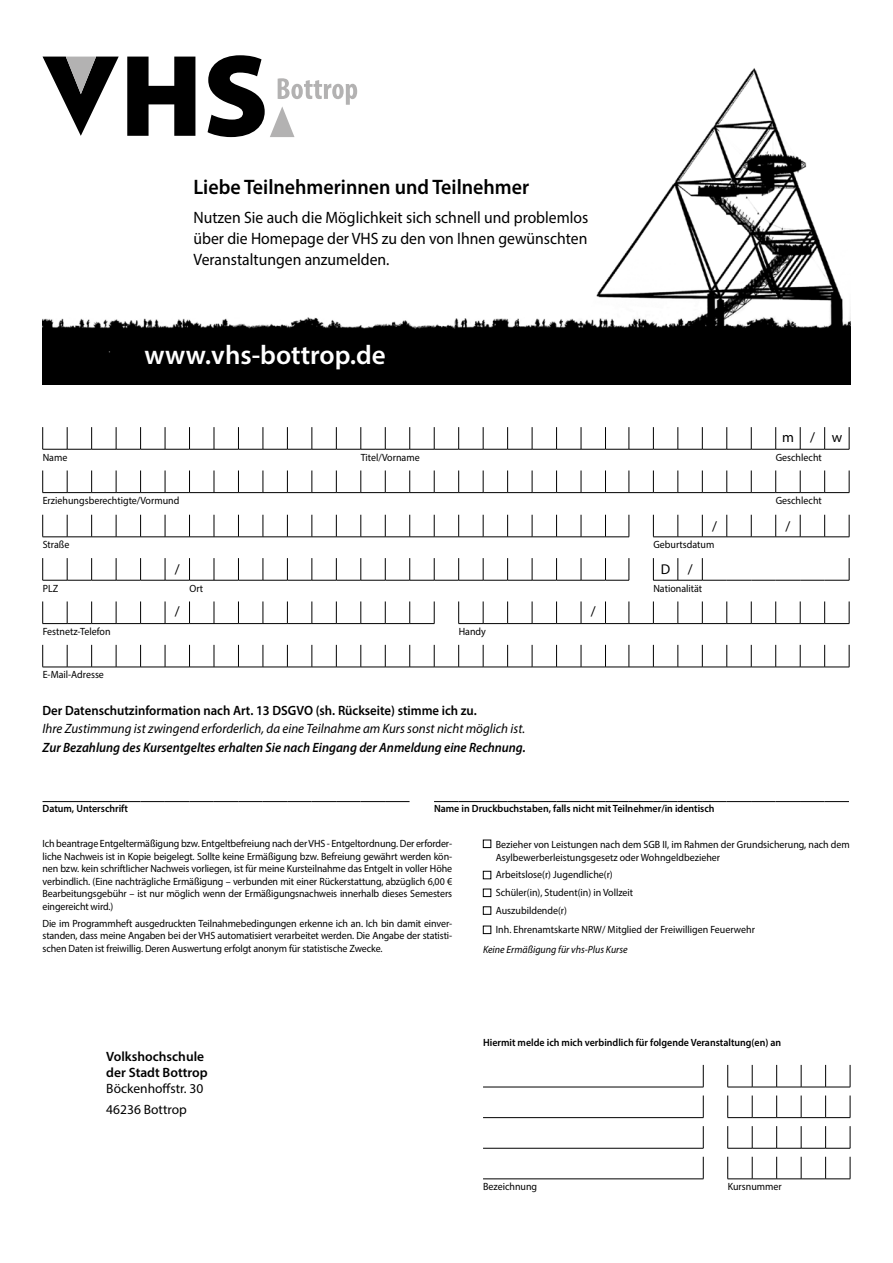
<style>
.page{position:relative;width:893px;height:1263px;background:#fff}
.page>*{position:absolute;margin:0;border:0;box-sizing:border-box;transform-origin:0 0}
.t1{font:600 27px "Myriad Pro";color:#fff}
.t2{font:600 21px "Myriad Pro";color:#000;scale:.95 1}
.t3{font:16.5px/21px "Myriad Pro";color:#000;text-align:justify;scale:.95 1}
.t4{font:14.25px "Myriad Pro";color:#000}
.t5{font:italic 13.5px "Myriad Pro";color:#000;scale:.96 1}
.t6{font:italic 600 13.5px "Myriad Pro";color:#000;scale:.95 1}
.t7{font:600 13.5px "Myriad Pro";color:#000;scale:.95 1}
.t8{font:600 13.5px/16.2px "Myriad Pro";color:#000}
.t9{font:13.5px/21.3px "Myriad Pro";color:#000}
.t10{font:10.5px/12.6px "Myriad Pro";color:#000;text-align:justify;scale:.95 1}
.t11{font:600 10.5px "Myriad Pro";color:#000;scale:.95 1}
.t12{font:italic 10.5px "Myriad Pro";color:#000;scale:.95 1}
</style>
<div class="page">
<svg style="left:42px;top:427px;width:808px;height:23px"></svg>
<svg style="left:42px;top:470px;width:808px;height:23px"></svg>
<svg style="left:42px;top:515px;width:588px;height:23px"></svg>
<svg style="left:653px;top:515px;width:197px;height:23px"></svg>
<svg style="left:458px;top:601px;width:392px;height:23px"></svg>
<svg style="left:42px;top:645px;width:808px;height:23px"></svg>
<svg style="left:42px;top:558px;width:588px;height:23px"></svg>
<svg style="left:653px;top:558px;width:197px;height:23px"></svg>
<svg style="left:42px;top:601px;width:393px;height:23px"></svg>
<img style="left:43px;top:68px;width:807px;height:316px">
<svg style="left:43px;top:801px;width:367px;height:1px"></svg>
<svg style="left:434px;top:801px;width:415px;height:1px"></svg>
<svg style="left:703px;top:1065px;width:1px;height:22px"></svg>
<hr style="left:483px;top:1087px;width:220px;height:1px;background:#000">
<svg style="left:727px;top:1065px;width:124px;height:23px"></svg>
<svg style="left:703px;top:1095px;width:1px;height:22px"></svg>
<hr style="left:483px;top:1117px;width:220px;height:1px;background:#000">
<svg style="left:727px;top:1095px;width:124px;height:23px"></svg>
<svg style="left:703px;top:1126px;width:1px;height:22px"></svg>
<hr style="left:483px;top:1148px;width:220px;height:1px;background:#000">
<svg style="left:727px;top:1126px;width:124px;height:23px"></svg>
<svg style="left:703px;top:1157px;width:1px;height:22px"></svg>
<hr style="left:483px;top:1178px;width:220px;height:1px;background:#000">
<svg style="left:727px;top:1157px;width:124px;height:22px"></svg>
<div style="left:483px;top:840px;width:8px;height:8px;border:1px solid #000"></div>
<div style="left:483px;top:871px;width:8px;height:8px;border:1px solid #000"></div>
<div style="left:483px;top:889px;width:8px;height:8px;border:1px solid #000"></div>
<div style="left:483px;top:906px;width:8px;height:8px;border:1px solid #000"></div>
<div style="left:483px;top:926px;width:8px;height:8px;border:1px solid #000"></div>
<svg style="left:43px;top:55px;width:314px;height:82px"></svg>
<h2 class="t2" style="left:193px;top:173px;width:355px">Liebe Teilnehmerinnen und Teilnehmer</h2>
<h3 class="t3" style="left:193px;top:207px;width:417px">Nutzen Sie auch die Möglichkeit sich schnell und problemlos über die Homepage der VHS zu den von Ihnen gewünschten Veranstaltungen anzumelden.</h3>
<h1 class="t1" style="left:145px;top:338px;width:243px">www.vhs-bottrop.de</h1>
<h3 class="t4" style="left:782px;top:428px;width:62px">m/w</h3>
<p class="t10" style="left:43px;top:450px;width:27px">Name</p>
<p class="t10" style="left:361px;top:450px;width:63px">Titel/Vorname</p>
<p class="t10" style="left:776px;top:450px;width:50px">Geschlecht</p>
<p class="t10" style="left:43px;top:494px;width:145px">Erziehungsberechtigte/Vormund</p>
<p class="t10" style="left:776px;top:494px;width:50px">Geschlecht</p>
<h3 class="t4" style="left:712px;top:518px;width:6px">/</h3>
<h3 class="t4" style="left:785px;top:518px;width:6px">/</h3>
<p class="t10" style="left:43px;top:538px;width:30px">Straße</p>
<p class="t10" style="left:653px;top:538px;width:66px">Geburtsdatum</p>
<h3 class="t4" style="left:175px;top:560px;width:6px">/</h3>
<h3 class="t4" style="left:661px;top:560px;width:33px">D /</h3>
<p class="t10" style="left:43px;top:581px;width:18px">PLZ</p>
<p class="t10" style="left:190px;top:581px;width:16px">Ort</p>
<p class="t10" style="left:653px;top:581px;width:53px">Nationalität</p>
<h3 class="t4" style="left:175px;top:603px;width:6px">/</h3>
<h3 class="t4" style="left:591px;top:603px;width:6px">/</h3>
<p class="t10" style="left:43px;top:625px;width:73px">Festnetz-Telefon</p>
<p class="t10" style="left:459px;top:625px;width:30px">Handy</p>
<p class="t10" style="left:43px;top:668px;width:66px">E-Mail-Adresse</p>
<p class="t7" style="left:43px;top:702px;width:459px">Der Datenschutzinformation nach Art. 13 DSGVO (sh. Rückseite) stimme ich zu.</p>
<p class="t5" style="left:43px;top:720px;width:504px">Ihre Zustimmung ist zwingend erforderlich, da eine Teilnahme am Kurs sonst nicht möglich ist.</p>
<p class="t6" style="left:43px;top:739px;width:510px">Zur Bezahlung des Kursentgeltes erhalten Sie nach Eingang der Anmeldung eine Rechnung.</p>
<p class="t11" style="left:43px;top:802px;width:92px">Datum, Unterschrift</p>
<p class="t11" style="left:434px;top:802px;width:297px">Name in Druckbuchstaben, falls nicht mit Teilnehmer/in identisch</p>
<p class="t10" style="left:43px;top:837px;width:433px">Ich beantrage Entgeltermäßigung bzw. Entgeltbefreiung nach der VHS - Entgeltordnung. Der erforder&shy;liche Nachweis ist in Kopie beigelegt. Sollte keine Ermäßigung bzw. Befreiung gewährt werden kön&shy;nen bzw. kein schriftlicher Nachweis vorliegen, ist für meine Kursteilnahme das Entgelt in voller Höhe verbindlich. (Eine nachträgliche Ermäßigung – verbunden mit einer Rückerstattung, abzüglich 6,00 € Bearbeitungsgebühr – ist nur möglich wenn der Ermäßigungsnachweis innerhalb dieses Semesters eingereicht wird.)</p>
<p class="t10" style="left:43px;top:917px;width:433px">Die im Programmheft ausgedruckten Teilnahmebedingungen erkenne ich an. Ich bin damit einver&shy;standen, dass meine Angaben bei der VHS automatisiert verarbeitet werden. Die Angabe der statisti&shy;schen Daten ist freiwillig. Deren Auswertung erfolgt anonym für statistische Zwecke.</p>
<p class="t10" style="left:496px;top:837px;width:374px;line-height:13.5px">Bezieher von Leistungen nach dem SGB II, im Rahmen der Grundsicherung, nach dem<br>Asylbewerberleistungsgesetz oder Wohngeldbezieher</p>
<p class="t10" style="left:496px;top:866px;width:146px;line-height:17.7px;text-align:left">Arbeitslose(r) Jugendliche(r)<br>Schüler(in), Student(in) in Vollzeit<br>Auszubildende(r)</p>
<p class="t10" style="left:496px;top:923px;width:274px">Inh. Ehrenamtskarte NRW/ Mitglied der Freiwilligen Feuerwehr</p>
<p class="t12" style="left:483px;top:943px;width:154px">Keine Ermäßigung für vhs-Plus Kurse</p>
<p class="t8" style="left:106px;top:1047px;width:103px">Volkshochschule der Stadt Bottrop</p>
<p class="t9" style="left:106px;top:1077px;width:99px">Böckenhoffstr. 30<br>46236 Bottrop</p>
<p class="t11" style="left:483px;top:1036px;width:315px">Hiermit melde ich mich verbindlich für folgende Veranstaltung(en) an</p>
<p class="t10" style="left:483px;top:1180px;width:58px">Bezeichnung</p>
<p class="t10" style="left:728px;top:1180px;width:58px">Kursnummer</p>
</div>
